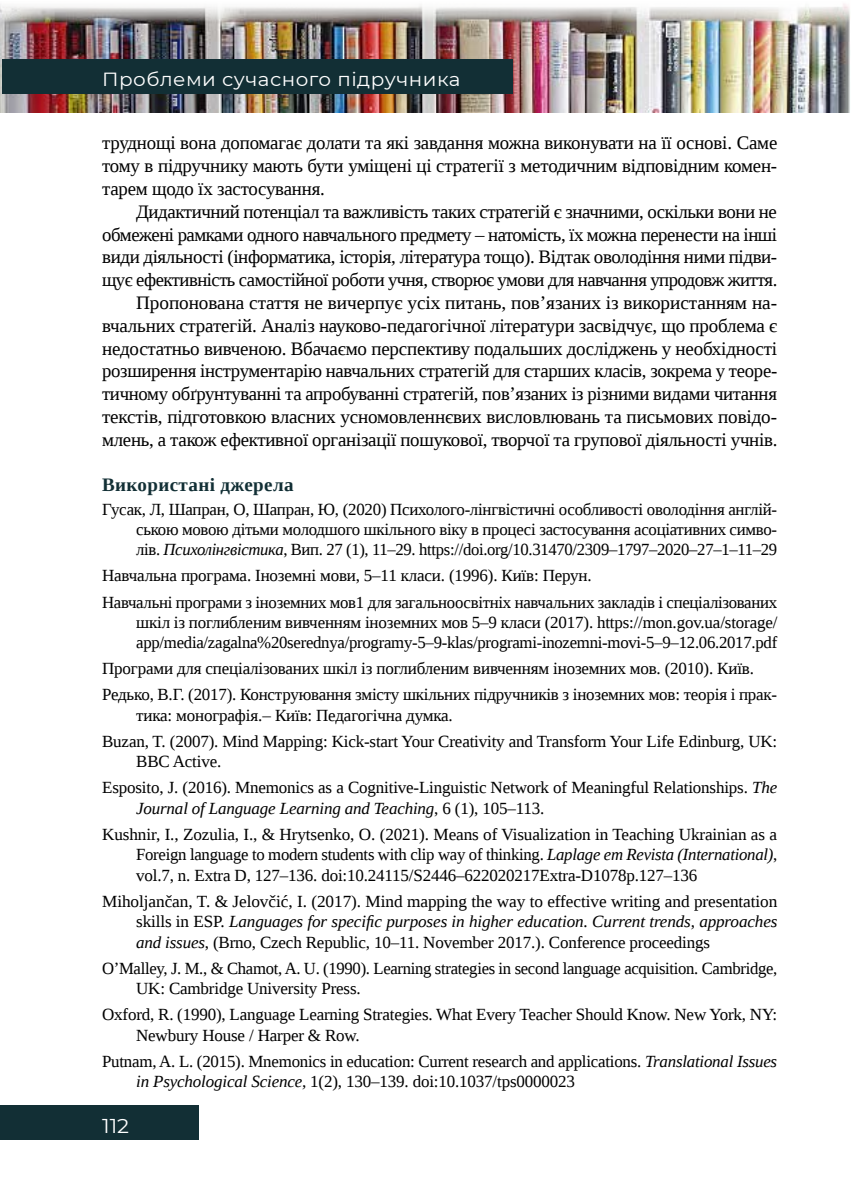
<style>
.page{position:relative;width:851px;height:1191px;background:#fff}
.page>*{position:absolute;margin:0;border:0;box-sizing:border-box;transform-origin:0 0}
.t1{font:20px "Montserrat";color:#fff;scale:1.05 1}
.t2{font:19px/22.8px "Liberation Serif";letter-spacing:-.015em;color:#000;text-align:justify}
.t3{font:19px "Montserrat";letter-spacing:.025em;color:#fff;scale:1.05 1}
.t4{font:700 19px "Liberation Serif";letter-spacing:.02em;color:#122f35}
.t5{font:17px/20.4px "Liberation Serif";letter-spacing:-.01em;color:#000}
.s1{font-style:italic}
</style>
<div class="page">
<img style="left:0;top:4px;width:850px;height:109px">
<div style="left:2px;top:60px;width:510px;height:34px;background:#122f35"></div>
<div style="left:0;top:1106px;width:198px;height:34px;background:#122f35"></div>
<p class="t3" style="left:102px;top:66px;width:343px">Проблеми сучасного підручника</p>
<p class="t2" style="left:102px;top:131px;width:676px">труднощі вона допомагає долати та які завдання можна виконувати на її основі. Саме тому в підручнику мають бути уміщені ці стратегії з методичним відповідним комен&shy;тарем щодо їх застосування.</p>
<p class="t2" style="left:102px;top:200px;width:676px;text-align:right">Дидактичний потенціал та важливість таких стратегій є значними, оскільки вони не обмежені рамками одного навчального предмету – натомість, їх можна перенести на інші види діяльності (інформатика, історія, література тощо). Відтак оволодіння ними підви&shy;щує ефективність самостійної роботи учня, створює умови для навчання упродовж життя.<br>Пропонована стаття не вичерпує усіх питань, пов’язаних із використанням на&shy;вчальних стратегій. Аналіз науково-педагогічної літератури засвідчує, що проблема є недостатньо вивченою. Вбачаємо перспективу подальших досліджень у необхідності розширення інструментарію навчальних стратегій для старших класів, зокрема у теоре&shy;тичному обґрунтуванні та апробуванні стратегій, пов’язаних із різними видами читання текстів, підготовкою власних усномовленнєвих висловлювань та письмових повідо&shy;млень, а також ефективної організації пошукової, творчої та групової діяльності учнів.</p>
<p class="t4" style="left:102px;top:472px;width:193px">Використані джерела</p>
<p class="t5" style="left:136px;top:498px;width:642px;text-align:justify;text-indent:-34px">Гусак, Л, Шапран, О, Шапран, Ю, (2020) Психолого-лінгвістичні особливості оволодіння англій&shy;ською мовою дітьми молодшого шкільного віку в процесі застосування асоціативних симво&shy;лів. <span class="s1">Психолінгвістика</span>, Вип. 27 (1), 11–29. https://doi.org/10.31470/2309–1797–2020–27–1–11–29</p>
<p class="t5" style="left:102px;top:562px;width:676px;line-height:26px">Навчальна програма. Іноземні мови, 5–11 класи. (1996). Київ: Перун.<br>Навчальні програми з іноземних мов1 для загальноосвітніх навчальних закладів і спеціалізованих</p>
<p class="t5" style="left:136px;top:612px;width:642px">шкіл із поглибленим вивченням іноземних мов 5–9 класи (2017). https://mon.gov.ua/storage/ app/media/zagalna%20serednya/programy‑5–9-klas/programi-inozemni-movi‑5–9–12.06.2017.pdf</p>
<p class="t5" style="left:102px;top:655px;width:676px;line-height:26px">Програми для спеціалізованих шкіл із поглибленим вивченням іноземних мов. (2010). Київ.<br>Редько, В.Г. (2017). Конструювання змісту шкільних підручників з іноземних мов: теорія і прак-</p>
<p class="t5" style="left:102px;top:702px;width:676px;line-height:26px;text-indent:34px">тика: монографія.– Київ: Педагогічна думка.<br>Buzan, T. (2007). Mind Mapping: Kick-start Your Creativity and Transform Your Life Edinburg, UK:</p>
<p class="t5" style="left:102px;top:748px;width:676px;line-height:26px;text-indent:34px">BBC Active.<br>Esposito, J. (2016). Mnemonics as a Cognitive-Linguistic Network of Meaningful Relationships. <span class="s1">The</span></p>
<p class="t5" style="left:102px;top:795px;width:676px;line-height:26px;text-indent:34px"><span class="s1">Journal of Language Learning and Teaching</span>, 6 (1), 105–113.<br>Kushnir, I., Zozulia, I., &amp; Hrytsenko, O. (2021). Means of Visualization in Teaching Ukrainian as a</p>
<p class="t5" style="left:136px;top:844px;width:642px">Foreign language to modern students with clip way of thinking. <span class="s1">Laplage em Revista (International)</span>, vol.7, n. Extra D, 127–136. doi:10.24115/S2446–622020217Extra-D1078p.127–136</p>
<p class="t5" style="left:136px;top:891px;width:642px;text-align:justify;text-indent:-34px">Miholjančan, T. &amp; Jelovčić, I. (2017). Mind mapping the way to effective writing and presentation skills in ESP. <span class="s1">Languages for specific purposes in higher education. Current trends, approaches and issues</span>, (Brno, Czech Republic, 10–11. November 2017.). Conference proceedings</p>
<p class="t5" style="left:136px;top:957px;width:642px;text-indent:-34px">O’Malley, J. M., &amp; Chamot, A. U. (1990). Learning strategies in second language acquisition. Cambridge,<br>UK: Cambridge University Press.</p>
<p class="t5" style="left:136px;top:1004px;width:642px;text-indent:-34px">Oxford, R. (1990), Language Learning Strategies. What Every Teacher Should Know. New York, NY:<br>Newbury House / Harper &amp; Row.</p>
<p class="t5" style="left:136px;top:1050px;width:642px;text-indent:-34px">Putnam, A. L. (2015). Mnemonics in education: Current research and applications. <span class="s1">Translational Issues in Psychological Science,</span> 1(2), 130–139. doi:10.1037/tps0000023</p>
<p class="t1" style="left:102px;top:1111px;width:27px">112</p>
</div>
